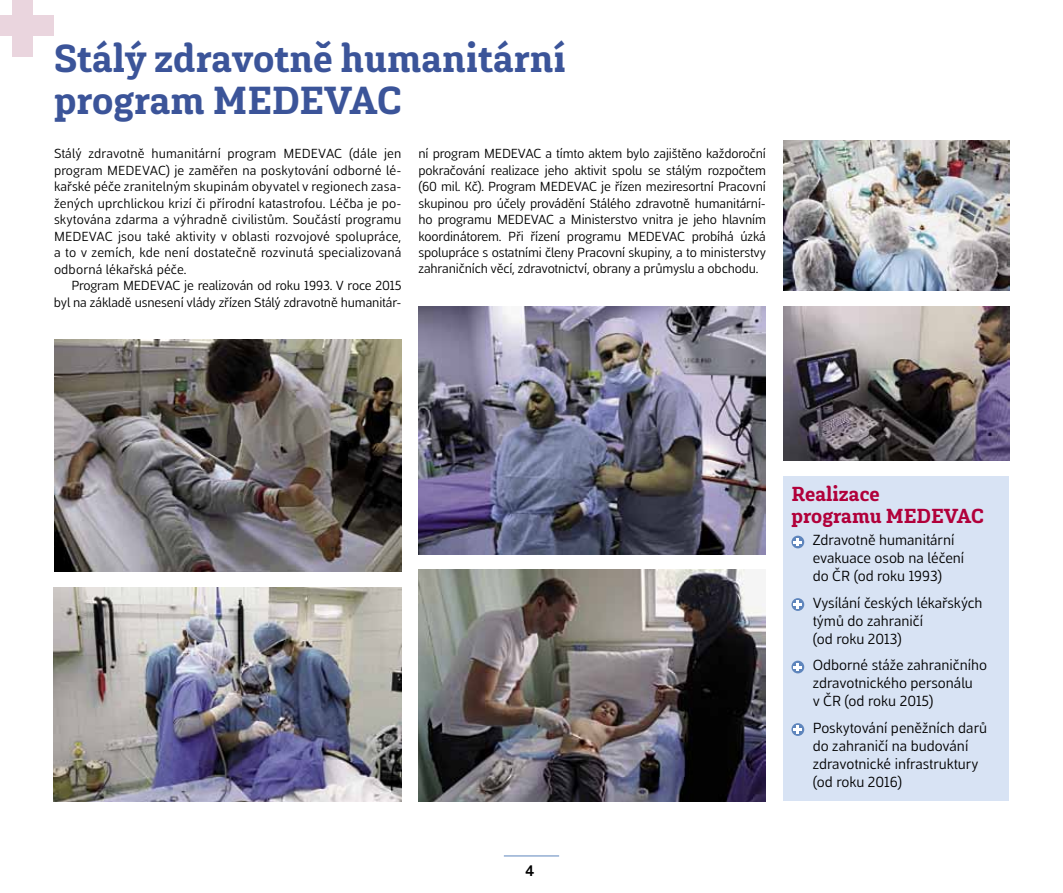
<style>
.page{position:relative;width:1063px;height:893px;background:#fff}
.page>*{position:absolute;margin:0;border:0;box-sizing:border-box;transform-origin:0 0}
.t1{font:900 39px/42px "Gaspo Slab";color:#3b5499}
.t2{font:900 20.25px/22.5px "Gaspo Slab";color:#b1003a}
.t3{font:15px/18px "Mestre";color:#000}
.t4{font:700 15px "Asterisk Sans Pro";color:#000}
.t5{font:13.5px/16.5px "Mestre";letter-spacing:-.01em;color:#000;text-align:justify}
</style>
<div class="page">
<div style="left:0;top:16px;width:8px;height:20px;background:#ead5de"></div>
<div style="left:8px;top:16px;width:23px;height:20px;background:#ead5de"></div>
<div style="left:31px;top:16px;width:23px;height:20px;background:#ead5de"></div>
<div style="left:12px;top:34px;width:21px;height:23px;background:#ead5de"></div>
<div style="left:12px;top:10px;width:21px;height:24px;background:#ead5de"></div>
<div style="left:12px;top:0;width:21px;height:10px;background:#ead5de"></div>
<hr style="left:504px;top:855px;width:55px;height:1px;background:#5e85bc">
<div style="left:783px;top:477px;width:226px;height:324px;background:#d8e3f4"></div>
<div style="left:792px;top:536px;width:12px;height:12px;background:#5e85bc;border-radius:50%"></div>
<svg style="left:793px;top:538px;width:9px;height:8px"></svg>
<svg style="left:792px;top:598px;width:12px;height:13px"></svg>
<svg style="left:793px;top:600px;width:9px;height:9px"></svg>
<div style="left:792px;top:661px;width:12px;height:12px;background:#5e85bc;border-radius:50%"></div>
<svg style="left:793px;top:663px;width:9px;height:8px"></svg>
<svg style="left:792px;top:723px;width:12px;height:13px"></svg>
<svg style="left:793px;top:725px;width:9px;height:9px"></svg>
<img style="left:418px;top:570px;width:348px;height:232px">
<img style="left:783px;top:141px;width:226px;height:149px">
<img style="left:54px;top:587px;width:347px;height:215px">
<img style="left:418px;top:307px;width:348px;height:247px">
<img style="left:54px;top:340px;width:347px;height:231px">
<img style="left:783px;top:307px;width:226px;height:153px">
<h1 class="t1" style="left:54px;top:38px;width:513px">Stálý zdravotně humanitární program MEDEVAC</h1>
<p class="t5" style="left:54px;top:144px;width:349px">Stálý zdravotně humanitární program MEDEVAC (dále jen program MEDEVAC) je zaměřen na poskytování odborné lé&shy;kařské péče zranitelným skupinám obyvatel v regionech zasa&shy;žených uprchlickou krizí či přírodní katastrofou. Léčba je po&shy;skytována zdarma a výhradně civilistům. Součástí programu MEDEVAC jsou také aktivity v oblasti rozvojové spolupráce, a to v zemích, kde není dostatečně rozvinutá specializovaná odborná lékařská péče.</p>
<p class="t5" style="left:54px;top:276px;width:349px;text-align:right">Program MEDEVAC je realizován od roku 1993. V roce 2015 byl na základě usnesení vlády zřízen Stálý zdravotně humanitár-</p>
<p class="t5" style="left:418px;top:144px;width:349px">ní program MEDEVAC a tímto aktem bylo zajištěno každoroční pokračování realizace jeho aktivit spolu se stálým rozpočtem (60 mil. Kč). Program MEDEVAC je řízen meziresortní Pracovní skupinou pro účely provádění Stálého zdravotně humanitární&shy;ho programu MEDEVAC a Ministerstvo vnitra je jeho hlavním koordinátorem. Při řízení programu MEDEVAC probíhá úzká spolupráce s ostatními členy Pracovní skupiny, a to ministerstvy zahraničních věcí, zdravotnictví, obrany a průmyslu a obchodu.</p>
<p class="t4" style="left:525px;top:861px;width:10px">4</p>
<h2 class="t2" style="left:792px;top:483px;width:194px">Realizace<br>programu MEDEVAC</h2>
<p class="t3" style="left:813px;top:530px;width:153px">Zdravotně humanitární evakuace osob na léčení do ČR (od roku 1993)</p>
<p class="t3" style="left:813px;top:593px;width:171px">Vysílání českých lékařských týmů do zahraničí<br>(od roku 2013)</p>
<p class="t3" style="left:813px;top:655px;width:176px">Odborné stáže zahraničního zdravotnického personálu<br>v ČR (od roku 2015)</p>
<p class="t3" style="left:813px;top:718px;width:176px">Poskytování peněžních darů do zahraničí na budování zdravotnické infrastruktury (od roku 2016)</p>
</div>
